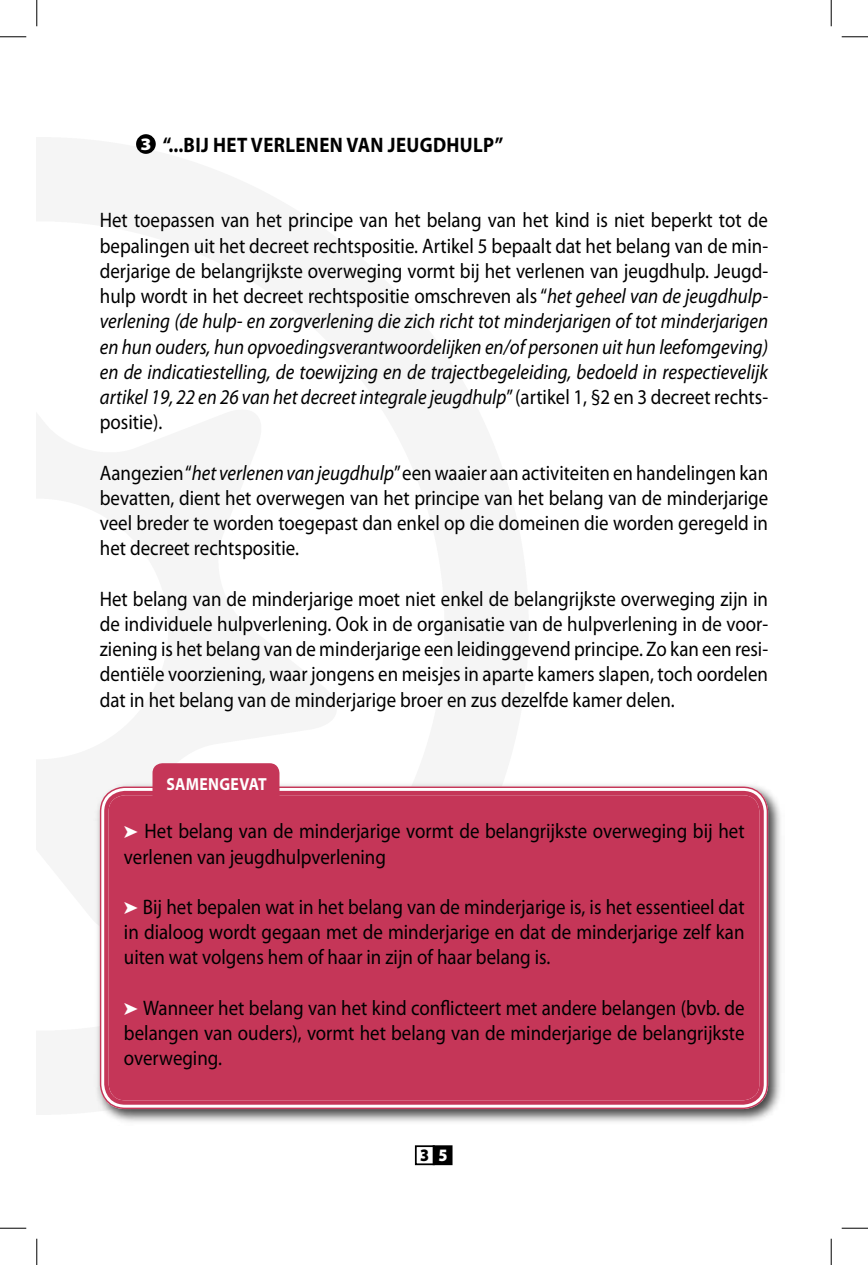
<style>
.page{position:relative;width:868px;height:1265px;background:#fff}
.page>*{position:absolute;margin:0;border:0;box-sizing:border-box;transform-origin:0 0}
.t1{font:21px/25.2px "Myriad Pro";color:#000;text-align:justify;scale:.9 1}
.t2{font:italic 21px/25.2px "Myriad Pro";color:#000;text-align:justify;scale:.9 1}
.t3{font:700 21px "Myriad Pro";letter-spacing:.02em;color:#000;scale:.9 1}
.t4{font:700 17.5px "Myriad Pro";letter-spacing:.02em;color:#fff;scale:.9 1}
.t5{font:900 17.5px "Myriad Pro";color:#000;scale:.9 1}
.t6{font:900 17.5px "Myriad Pro";color:#fff;scale:1.1 1}
.s1{font-style:normal}
.s2{font-style:italic}
.s3{color:#fff}
</style>
<div class="page">
<div style="left:415px;top:1144px;width:19px;height:20px;border:2px solid #000"></div>
<div style="left:433px;top:1145px;width:18px;height:18px;background:#000"></div>
<div style="left:432px;top:1144px;width:20px;height:20px;border:2px solid #000"></div>
<div style="left:136px;top:134px;width:20px;height:20px;background:#000;border-radius:50%"></div>
<div style="left:93px;top:779px;width:691px;height:346px;background:#000;opacity:.75"></div>
<svg style="left:99px;top:785px;width:669px;height:323px"></svg>
<div style="left:102px;top:788px;width:663px;height:314px;background:#c53658"></div>
<div style="left:152px;top:763px;width:127px;height:55px;background:#c53658"></div>
<svg style="left:0;top:36px;width:26px;height:1px"></svg>
<svg style="left:841px;top:36px;width:26px;height:1px"></svg>
<svg style="left:0;top:1227px;width:26px;height:1px"></svg>
<svg style="left:841px;top:1227px;width:26px;height:1px"></svg>
<svg style="left:36px;top:0;width:1px;height:26px"></svg>
<svg style="left:36px;top:1238px;width:1px;height:26px"></svg>
<svg style="left:830px;top:0;width:1px;height:26px"></svg>
<svg style="left:830px;top:1238px;width:1px;height:26px"></svg>
<p class="t6" style="left:140px;top:134px;width:12px">3</p>
<p class="t3" style="left:163px;top:133px;width:380px">“...BIJ HET VERLENEN VAN JEUGDHULP”</p>
<p class="t2" style="left:100px;top:208px;width:743px"><span class="s1">Het toepassen van het principe van het belang van het kind is niet beperkt tot de bepalingen uit het decreet rechtspositie. Artikel 5 bepaalt dat het belang van de min&shy;derjarige de belangrijkste overweging vormt bij het verlenen van jeugdhulp. Jeugd&shy;hulp wordt in het decreet rechtspositie omschreven als “</span>het geheel van de jeugdhulp&shy;verlening (de hulp- en zorgverlening die zich richt tot minderjarigen of tot minderjarigen en hun ouders, hun opvoedingsverantwoordelijken en/of personen uit hun leefomgeving) en de indicatiestelling, de toewijzing en de trajectbegeleiding, bedoeld in respectievelijk artikel 19, 22 en 26 van het decreet integrale jeugdhulp<span class="s1">” (artikel 1, §2 en 3 decreet rechts&shy;positie).</span></p>
<p class="t1" style="left:100px;top:460px;width:743px">Aangezien “<span class="s2">het verlenen van jeugdhulp</span>” een waaier aan activiteiten en handelingen kan bevatten, dient het overwegen van het principe van het belang van de minderjarige veel breder te worden toegepast dan enkel op die domeinen die worden geregeld in het decreet rechtspositie.</p>
<p class="t1" style="left:100px;top:586px;width:743px">Het belang van de minderjarige moet niet enkel de belangrijkste overweging zijn in de individuele hulpverlening. Ook in de organisatie van de hulpverlening in de voor&shy;ziening is het belang van de minderjarige een leidinggevend principe. Zo kan een resi&shy;dentiële voorziening, waar jongens en meisjes in aparte kamers slapen, toch oordelen dat in het belang van de minderjarige broer en zus dezelfde kamer delen.</p>
<p class="t4" style="left:166px;top:774px;width:113px">SAMENGEVAT</p>
<p class="t1" style="left:124px;top:819px;width:691px"><span class="s3">➤</span> Het belang van de minderjarige vormt de belangrijkste overweging bij het verlenen van jeugdhulpverlening</p>
<p class="t1" style="left:124px;top:894px;width:690px"><span class="s3">➤</span> Bij het bepalen wat in het belang van de minderjarige is, is het essentieel dat in dialoog wordt gegaan met de minderjarige en dat de minderjarige zelf kan uiten wat volgens hem of haar in zijn of haar belang is.</p>
<p class="t1" style="left:124px;top:995px;width:690px"><span class="s3">➤</span> Wanneer het belang van het kind conflicteert met andere belangen (bvb. de belangen van ouders), vormt het belang van de minderjarige de belangrijkste overweging.</p>
<p class="t5" style="left:420px;top:1144px;width:32px">3 <span class="s3">5</span></p>
</div>
